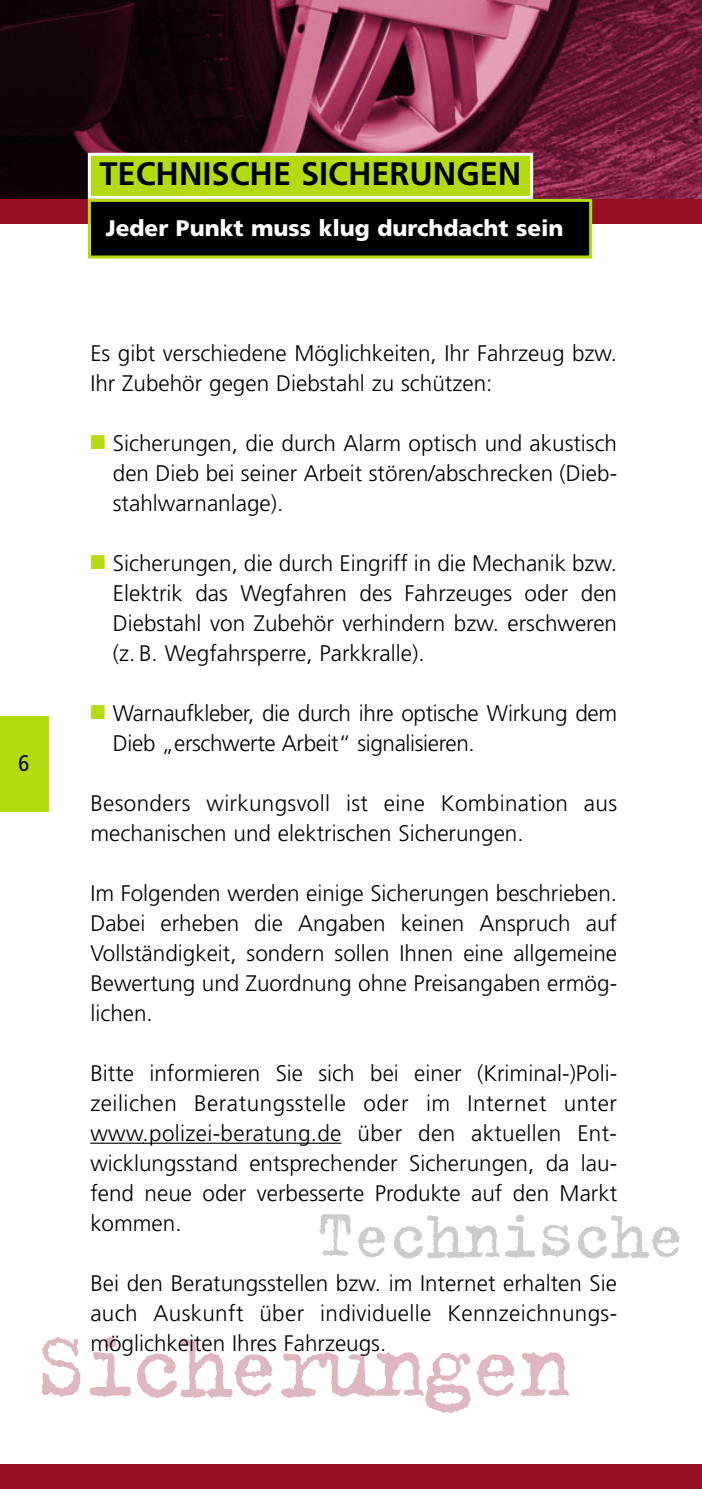
<style>
.page{position:relative;width:702px;height:1489px;background:#fff}
.page>*{position:absolute;margin:0;border:0;box-sizing:border-box;transform-origin:0 0}
.t1{font:100px "Trixie";letter-spacing:-.065em;color:#dfb7be}
.t2{font:72.75px "Trixie";letter-spacing:-.045em;color:#ccc}
.t3{font:700 32.5px "Frutiger";color:#000}
.t4{font:300 22.5px/30px "Frutiger";color:#000;text-align:justify}
.t5{font:900 22.5px "Frutiger";color:#fff}
.t6{font:condensed 22.5px "Frutiger";color:#000}
.s1{color:#b3db11}
</style>
<div class="page">
<div style="left:0;top:716px;width:49px;height:96px;background:#b3db11"></div>
<hr style="left:90px;top:1142px;width:54px;height:1px;background:#000">
<hr style="left:143px;top:1142px;width:198px;height:1px;background:#000">
<div style="left:0;top:1464px;width:701px;height:24px;background:#961027"></div>
<img style="left:0;top:0;width:701px;height:199px">
<div style="left:0;top:199px;width:701px;height:25px;background:#961027"></div>
<div style="left:89px;top:154px;width:442px;height:43px;background:#b3db11"></div>
<div style="left:88px;top:153px;width:445px;height:46px;border:3px solid #fff"></div>
<div style="left:91px;top:202px;width:498px;height:53px;background:#000"></div>
<div style="left:88px;top:199px;width:504px;height:59px;border:3px solid #b3db11"></div>
<h3 class="t3" style="left:100px;top:161px;width:423px">TECHNISCHE SICHERUNGEN</h3>
<p class="t5" style="left:106px;top:219px;width:459px">Jeder Punkt muss klug durchdacht sein</p>
<p class="t6" style="left:18px;top:753px;width:12px">6</p>
<p class="t4" style="left:90px;top:339px;width:528px">Es gibt verschiedene Möglichkeiten, Ihr Fahrzeug bzw.<br>Ihr Zubehör gegen Diebstahl zu schützen:</p>
<p class="t4" style="left:113px;top:429px;width:506px;text-indent:-22px"><span class="s1">■</span> Sicherungen, die durch Alarm optisch und akustisch den Dieb bei seiner Arbeit stören/abschrecken (Dieb&shy;stahlwarnanlage).</p>
<p class="t4" style="left:113px;top:549px;width:506px;text-indent:-22px"><span class="s1">■</span> Sicherungen, die durch Eingriff in die Mechanik bzw.<br>Elektrik das Wegfahren des Fahrzeuges oder den Diebstahl von Zubehör verhindern bzw. erschweren (z. B. Wegfahrsperre, Parkkralle).</p>
<p class="t4" style="left:113px;top:699px;width:505px;text-indent:-22px"><span class="s1">■</span> Warnaufkleber, die durch ihre optische Wirkung dem<br>Dieb „erschwerte Arbeit“ signalisieren.</p>
<p class="t4" style="left:90px;top:789px;width:528px">Besonders wirkungsvoll ist eine Kombination aus mechanischen und elektrischen Sicherungen.</p>
<p class="t4" style="left:90px;top:879px;width:528px">Im Folgenden werden einige Sicherungen beschrieben.<br>Dabei erheben die Angaben keinen Anspruch auf Vollständigkeit, sondern sollen Ihnen eine allgemeine Bewertung und Zuordnung ohne Preisangaben ermög&shy;lichen.</p>
<p class="t4" style="left:90px;top:1059px;width:528px">Bitte informieren Sie sich bei einer (Kriminal-)Poli&shy;zeilichen Beratungsstelle oder im Internet unter www.polizei-beratung.de über den aktuellen Ent&shy;wicklungsstand entsprechender Sicherungen, da lau&shy;fend neue oder verbesserte Produkte auf den Markt kommen.</p>
<h2 class="t2" style="left:315px;top:1188px;width:372px">Technische</h2>
<p class="t4" style="left:90px;top:1269px;width:528px">Bei den Beratungsstellen bzw. im Internet erhalten Sie auch Auskunft über individuelle Kennzeichnungs&shy;möglichkeiten Ihres Fahrzeugs.</p>
<h1 class="t1" style="left:33px;top:1301px;width:540px">Sicherungen</h1>
</div>
